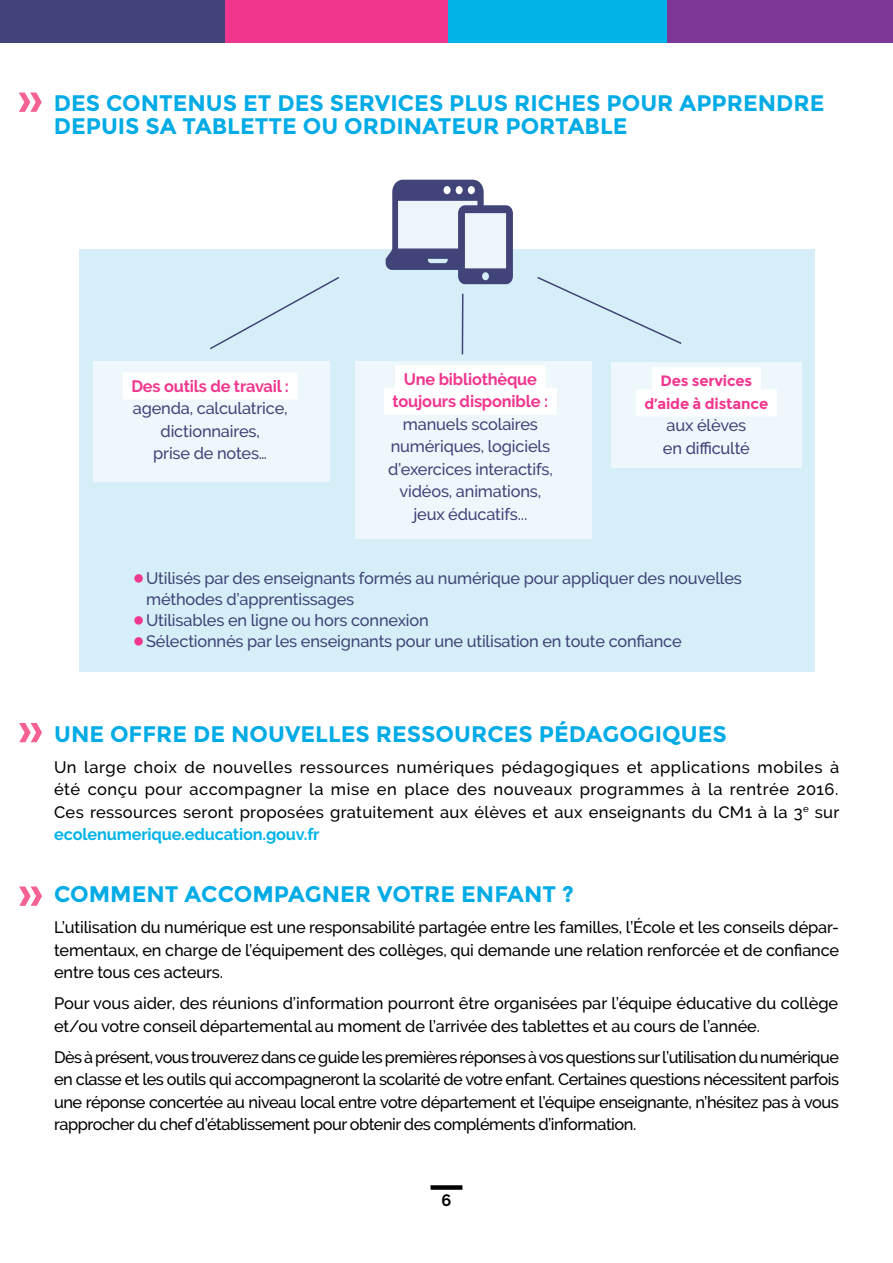
<style>
.page{position:relative;width:893px;height:1263px;background:#fff}
.page>*{position:absolute;margin:0;border:0;box-sizing:border-box;transform-origin:0 0}
.t1{font:700 22.5px "Montserrat";color:#00abe6}
.t2{font:500 16.5px/22.5px "Raleway";letter-spacing:-.01em;color:#000;text-align:justify}
.t3{font:500 16.5px/22.5px "Raleway";letter-spacing:-.01em;color:#404478}
.t4{font:700 16.5px/22.5px "Raleway";letter-spacing:-.01em;color:#f0368e;text-align:center}
.t5{font:700 16.5px "Raleway";color:#000}
.t6{font:700 15px/22.5px "Montserrat";letter-spacing:-.01em;color:#f0368e;text-align:center}
.s1{font-size:45px;color:#f0368e}
.s2{font-weight:700;color:#00b4e7}
</style>
<div class="page">
<div style="left:80px;top:250px;width:735px;height:422px;background:#d6eef7"></div>
<div style="left:611px;top:362px;width:190px;height:106px;background:#eef8fc"></div>
<div style="left:93px;top:361px;width:236px;height:121px;background:#eef8fc"></div>
<div style="left:355px;top:361px;width:236px;height:178px;background:#eef8fc"></div>
<div style="left:0;top:0;width:226px;height:43px;background:#404478"></div>
<div style="left:226px;top:0;width:222px;height:43px;background:#f0368e"></div>
<div style="left:448px;top:0;width:219px;height:43px;background:#00b4e7"></div>
<div style="left:667px;top:0;width:226px;height:43px;background:#7d3797"></div>
<div style="left:431px;top:1185px;width:31px;height:5px;background:#000"></div>
<div style="left:652px;top:367px;width:109px;height:27px;background:#fff"></div>
<div style="left:636px;top:389px;width:141px;height:27px;background:#fff"></div>
<svg style="left:19px;top:92px;width:23px;height:20px"></svg>
<div style="left:123px;top:372px;width:175px;height:27px;background:#fff"></div>
<svg style="left:386px;top:180px;width:127px;height:104px"></svg>
<svg style="left:210px;top:277px;width:129px;height:73px"></svg>
<hr style="left:462px;top:294px;width:1px;height:60px;background:#404478">
<svg style="left:537px;top:277px;width:145px;height:67px"></svg>
<svg style="left:19px;top:723px;width:23px;height:19px"></svg>
<svg style="left:19px;top:886px;width:23px;height:20px"></svg>
<div style="left:395px;top:365px;width:151px;height:27px;background:#fff"></div>
<div style="left:384px;top:388px;width:173px;height:27px;background:#fff"></div>
<h1 class="t1" style="left:54px;top:90px;width:240px">DES CONTENUS ET DES</h1>
<h1 class="t1" style="left:330px;top:90px;width:16px">SER</h1>
<h1 class="t1" style="left:375px;top:90px;width:89px">VICES PLU</h1>
<h1 class="t1" style="left:494px;top:90px;width:299px">S RICHES POUR APPRENDRE</h1>
<h1 class="t1" style="left:54px;top:112px;width:306px">DEPUIS SA TABLETTE OU ORDI</h1>
<h1 class="t1" style="left:404px;top:112px;width:222px">NATEUR PORTABLE</h1>
<p class="t4" style="left:131px;top:375px;width:159px">Des outils de travail :</p>
<p class="t3" style="left:133px;top:397px;width:156px;text-align:center">agenda, calculatrice, dictionnaires,<br>prise de notes…</p>
<p class="t4" style="left:393px;top:368px;width:157px">Une bibliothèque toujours disponible :</p>
<p class="t3" style="left:388px;top:412px;width:166px;text-align:center">manuels scolaires numériques, logiciels d’exercices interactifs, vidéos, animations, jeux éducatifs...</p>
<p class="t6" style="left:644px;top:370px;width:125px">DES SERVICES<br>D’AIDE À DISTANCE</p>
<p class="t3" style="left:663px;top:414px;width:88px">aux élèves en difficulté</p>
<p class="t3" style="left:146px;top:568px;width:597px;line-height:21px;text-indent:-15px"><span class="s1">•</span>Utilisés par des enseignants formés au numérique pour appliquer des nouvelles méthodes d’apprentissages</p>
<p class="t3" style="left:131px;top:609px;width:299px"><span class="s1">•</span>Utilisables en ligne ou hors connexion</p>
<p class="t3" style="left:131px;top:630px;width:552px"><span class="s1">•</span>Sélectionnés par les enseignants pour une utilisation en toute confiance</p>
<h1 class="t1" style="left:54px;top:720px;width:338px">UNE OFFRE DE NOUVELLES RESSO</h1>
<h1 class="t1" style="left:454px;top:720px;width:258px">URCES PÉDAGOGIQUES</h1>
<p class="t2" style="left:54px;top:755px;width:787px">Un large choix de nouvelles ressources numériques pédagogiques et applications mobiles à été conçu pour accompagner la mise en place des nouveaux programmes à la rentrée 2016.<br>Ces ressources seront proposées gratuitement aux élèves et aux enseignants du CM1 à la 3<sup>e</sup> sur <span class="s2">ecolenumerique.education.gouv.fr</span></p>
<h1 class="t1" style="left:54px;top:881px;width:20px">COMME</h1>
<h1 class="t1" style="left:146px;top:881px;width:429px">NT ACCOM PAGNER VOTRE ENFANT ?</h1>
<p class="t2" style="left:54px;top:916px;width:786px">L’utilisation du numérique est une responsabilité partagée entre les familles, l’École et les conseils dépar&shy;tementaux, en charge de l’équipement des collèges, qui demande une relation renforcée et de confiance entre tous ces acteurs.</p>
<p class="t2" style="left:54px;top:992px;width:786px">Pour vous aider, des réunions d’information pourront être organisées par l’équipe éducative du collège et/ou votre conseil départemental au moment de l’arrivée des tablettes et au cours de l’année.</p>
<p class="t2" style="left:54px;top:1045px;width:786px">Dès à présent, vous trouverez dans ce guide les premières réponses à vos questions sur l’utilisation du numérique en classe et les outils qui accompagneront la scolarité de votre enfant. Certaines questions nécessitent parfois une réponse concertée au niveau local entre votre département et l’équipe enseignante, n’hésitez pas à vous rapprocher du chef d’établissement pour obtenir des compléments d’information.</p>
<p class="t5" style="left:441px;top:1191px;width:11px">6</p>
</div>
